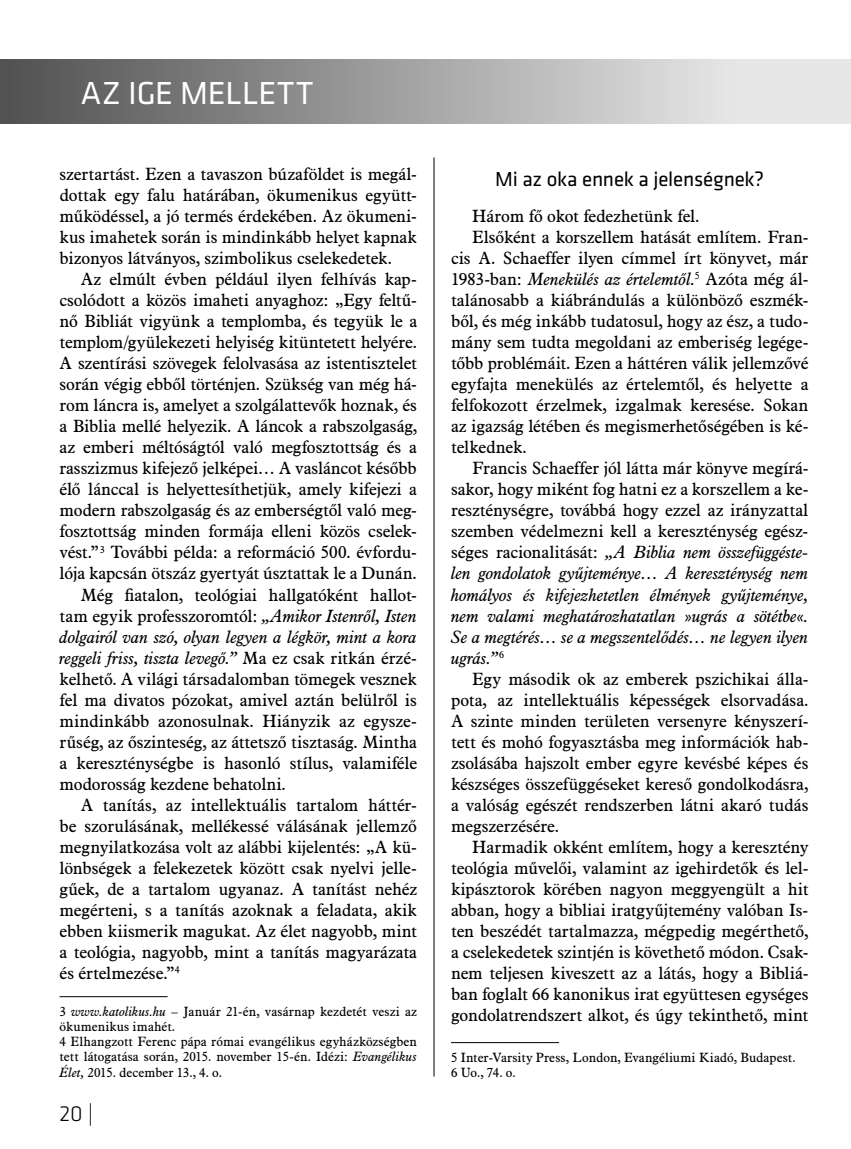
<style>
.page{position:relative;width:851px;height:1149px;background:#fff}
.page>*{position:absolute;margin:0;border:0;box-sizing:border-box;transform-origin:0 0}
.t1{font:33px "Klavika CH";color:#fff}
.t2{font:300 22.5px "Klavika CH";color:#000}
.t3{font:21px "Klavika CH";letter-spacing:-.01em;color:#000}
.t4{font:17.25px/21px "Aldine 721 BT";letter-spacing:-.005em;color:#000;text-align:justify}
.t5{font:italic 17.25px "Aldine 721 BT";letter-spacing:-.005em;color:#000}
.t6{font:13.05px/15.1px "Aldine 721 BT";letter-spacing:.005em;color:#000}
.s1{font-style:italic}
.s2{font-style:normal}
</style>
<div class="page">
<div style="left:0;top:60px;width:850px;height:63px;background:linear-gradient(to right,#525252,#f8f8f8)"></div>
<hr style="left:850px;top:60px;width:1px;height:63px;background:#e7e7e7">
<hr style="left:60px;top:995px;width:108px;height:1px;background:#000">
<hr style="left:451px;top:1041px;width:108px;height:1px;background:#000">
<hr style="left:433px;top:157px;width:1px;height:919px;background:#000">
<h1 class="t1" style="left:81px;top:71px;width:234px">AZ IGE MELLETT</h1>
<p class="t4" style="left:60px;top:163px;width:359px">szertartást. Ezen a tavaszon búzaföldet is megál&shy;dottak egy falu határában, ökumenikus együtt&shy;működéssel, a jó termés érdekében. Az ökumeni&shy;kus imahetek során is mindinkább helyet kapnak bizonyos látványos, szimbolikus cselekedetek.</p>
<p class="t4" style="left:81px;top:268px;width:337px">Az elmúlt évben például ilyen felhívás kap-</p>
<p class="t4" style="left:60px;top:289px;width:359px">csolódott a közös imaheti anyaghoz: „Egy feltű-</p>
<p class="t4" style="left:60px;top:310px;width:359px">nő Bibliát vigyünk a templomba, és tegyük le a</p>
<p class="t4" style="left:60px;top:331px;width:359px">templom/gyülekezeti helyiség kitüntetett helyére.</p>
<p class="t4" style="left:60px;top:352px;width:359px">A szentírási szövegek felolvasása az istentisztelet</p>
<p class="t4" style="left:60px;top:373px;width:359px">során végig ebből történjen. Szükség van még há-</p>
<p class="t4" style="left:60px;top:394px;width:359px">rom láncra is, amelyet a szolgálattevők hoznak, és</p>
<p class="t4" style="left:60px;top:415px;width:359px">a Biblia mellé helyezik. A láncok a rabszolgaság,</p>
<p class="t4" style="left:60px;top:436px;width:359px">az emberi méltóságtól való megfosztottság és a</p>
<p class="t4" style="left:60px;top:457px;width:359px">rasszizmus kifejező jelképei… A vasláncot később</p>
<p class="t4" style="left:60px;top:478px;width:359px">élő lánccal is helyettesíthetjük, amely kifejezi a</p>
<p class="t4" style="left:60px;top:499px;width:359px">modern rabszolgaság és az emberségtől való meg-</p>
<p class="t4" style="left:60px;top:520px;width:359px">fosztottság minden formája elleni közös cselek-</p>
<p class="t4" style="left:60px;top:541px;width:359px">vést.”<sup>3</sup> További példa: a reformáció 500. évfordu-</p>
<p class="t4" style="left:60px;top:562px;width:359px">lója kapcsán ötszáz gyertyát úsztattak le a Dunán.</p>
<p class="t4" style="left:81px;top:583px;width:337px">Még fiatalon, teológiai hallgatóként hallot-</p>
<p class="t4" style="left:60px;top:604px;width:359px">tam egyik professzoromtól: <span class="s1">„Amikor Istenről, Isten</span></p>
<p class="t5" style="left:60px;top:625px;width:359px">dolgairól van szó, olyan legyen a légkör, mint a kora</p>
<p class="t5" style="left:60px;top:646px;width:359px">reggeli friss, tiszta levegő.” <span class="s2">Ma ez csak ritkán érzé-</span></p>
<p class="t4" style="left:60px;top:667px;width:359px">kelhető. A világi társadalomban tömegek vesznek</p>
<p class="t4" style="left:60px;top:688px;width:359px">fel ma divatos pózokat, amivel aztán belülről is</p>
<p class="t4" style="left:60px;top:709px;width:359px">mindinkább azonosulnak. Hiányzik az egysze-</p>
<p class="t4" style="left:60px;top:730px;width:359px">rűség, az őszinteség, az áttetsző tisztaság. Mintha</p>
<p class="t4" style="left:60px;top:751px;width:359px">a kereszténységbe is hasonló stílus, valamiféle</p>
<p class="t4" style="left:60px;top:772px;width:228px">modorosság kezdene behatolni.</p>
<p class="t4" style="left:81px;top:793px;width:337px">A tanítás, az intellektuális tartalom háttér-</p>
<p class="t4" style="left:60px;top:814px;width:359px">be szorulásának, mellékessé válásának jellemző</p>
<p class="t4" style="left:60px;top:835px;width:359px">megnyilatkozása volt az alábbi kijelentés: „A kü-</p>
<p class="t4" style="left:60px;top:856px;width:359px">lönbségek a felekezetek között csak nyelvi jelle-</p>
<p class="t4" style="left:60px;top:877px;width:359px">gűek, de a tartalom ugyanaz. A tanítást nehéz</p>
<p class="t4" style="left:60px;top:898px;width:359px">megérteni, s a tanítás azoknak a feladata, akik</p>
<p class="t4" style="left:60px;top:919px;width:359px">ebben kiismerik magukat. Az élet nagyobb, mint</p>
<p class="t4" style="left:60px;top:940px;width:359px">a teológia, nagyobb, mint a tanítás magyarázata</p>
<p class="t4" style="left:60px;top:961px;width:122px">és értelmezése.”<sup>4</sup></p>
<p class="t6" style="left:60px;top:1003px;width:359px">3 <span class="s1">www.katolikus.hu –</span> Január 21-én, vasárnap kezdetét veszi az öku menikus imahét.<br>4 Elhangzott Ferenc pápa római evangélikus egyházközségben tett látogatása során, 2015. november 15-én. Idézi: <span class="s1">Evangélikus Élet,</span> 2015. december 13., 4. o.</p>
<h2 class="t2" style="left:60px;top:1099px;width:35px">20 |</h2>
<p class="t3" style="left:495px;top:165px;width:270px">Mi az oka ennek a jelenségnek?</p>
<p class="t4" style="left:472px;top:205px;width:229px">Három fő okot fedezhetünk fel.</p>
<p class="t4" style="left:472px;top:226px;width:337px">Elsőként a korszellem hatását említem. Fran-</p>
<p class="t4" style="left:451px;top:247px;width:359px">cis A. Schaeffer ilyen címmel írt könyvet, már</p>
<p class="t5" style="left:451px;top:268px;width:359px"><span class="s2">1983-ban:</span> Menekülés az értelemtől.<sup>5</sup> <span class="s2">Azóta még ál-</span></p>
<p class="t4" style="left:451px;top:289px;width:359px">talánosabb a kiábrándulás a különböző eszmék-</p>
<p class="t4" style="left:451px;top:310px;width:359px">ből, és még inkább tudatosul, hogy az ész, a tudo-</p>
<p class="t4" style="left:451px;top:331px;width:359px">mány sem tudta megoldani az emberiség legége-</p>
<p class="t4" style="left:451px;top:352px;width:359px">tőbb problémáit. Ezen a háttéren válik jellemzővé</p>
<p class="t4" style="left:451px;top:373px;width:359px">egyfajta menekülés az értelemtől, és helyette a</p>
<p class="t4" style="left:451px;top:394px;width:359px">felfokozott érzelmek, izgalmak keresése. Sokan</p>
<p class="t4" style="left:451px;top:415px;width:359px">az igazság létében és megismerhetőségében is ké-</p>
<p class="t4" style="left:451px;top:436px;width:77px">telkednek.</p>
<p class="t4" style="left:472px;top:457px;width:338px">Francis Schaeffer jól látta már könyve megírá-</p>
<p class="t4" style="left:451px;top:478px;width:359px">sakor, hogy miként fog hatni ez a korszellem a ke-</p>
<p class="t4" style="left:451px;top:499px;width:359px">reszténységre, továbbá hogy ezzel az irányzattal</p>
<p class="t4" style="left:451px;top:520px;width:359px">szemben védelmezni kell a kereszténység egész-</p>
<p class="t5" style="left:451px;top:541px;width:359px"><span class="s2">séges racionalitását:</span> „A Biblia nem összefüggéste-</p>
<p class="t5" style="left:451px;top:562px;width:359px">len gondolatok gyűjteménye… A kereszténység nem</p>
<p class="t5" style="left:451px;top:583px;width:359px">homályos és kifejezhetetlen élmények gyűjteménye,</p>
<p class="t5" style="left:451px;top:604px;width:359px">nem valami meghatározhatatlan »ugrás a sötétbe«.</p>
<p class="t5" style="left:451px;top:625px;width:359px">Se a megtérés… se a megszentelődés… ne legyen ilyen</p>
<p class="t5" style="left:451px;top:646px;width:55px">ugrás.”<sup>6</sup></p>
<p class="t4" style="left:472px;top:667px;width:337px">Egy második ok az emberek pszichikai álla-</p>
<p class="t4" style="left:451px;top:688px;width:359px">pota, az intellektuális képességek elsorvadása.</p>
<p class="t4" style="left:451px;top:709px;width:359px">A szinte minden területen versenyre kényszerí-</p>
<p class="t4" style="left:451px;top:730px;width:359px">tett és mohó fogyasztásba meg információk hab-</p>
<p class="t4" style="left:451px;top:751px;width:359px">zsolásába hajszolt ember egyre kevésbé képes és</p>
<p class="t4" style="left:451px;top:772px;width:359px">készséges összefüggéseket kereső gondolkodásra,</p>
<p class="t4" style="left:451px;top:793px;width:359px">a valóság egészét rendszerben látni akaró tudás</p>
<p class="t4" style="left:451px;top:814px;width:110px">megszerzésére.</p>
<p class="t4" style="left:472px;top:835px;width:337px">Harmadik okként említem, hogy a keresztény</p>
<p class="t4" style="left:451px;top:856px;width:359px">teológia művelői, valamint az igehirdetők és lel-</p>
<p class="t4" style="left:451px;top:877px;width:359px">kipásztorok körében nagyon meggyengült a hit</p>
<p class="t4" style="left:451px;top:898px;width:359px">abban, hogy a bibliai iratgyűjtemény valóban Is-</p>
<p class="t4" style="left:451px;top:919px;width:359px">ten beszédét tartalmazza, mégpedig megérthető,</p>
<p class="t4" style="left:451px;top:940px;width:359px">a cselekedetek szintjén is követhető módon. Csak-</p>
<p class="t4" style="left:451px;top:961px;width:359px">nem teljesen kiveszett az a látás, hogy a Bibliá-</p>
<p class="t4" style="left:451px;top:982px;width:359px">ban foglalt 66 kanonikus irat együttesen egységes</p>
<p class="t4" style="left:451px;top:1003px;width:359px">gondolatrendszert alkot, és úgy tekinthető, mint</p>
<p class="t6" style="left:451px;top:1049px;width:346px">5 Inter-Varsity Press, London, Evangéliumi Kiadó, Budapest.<br>6 Uo., 74. o.</p>
</div>
